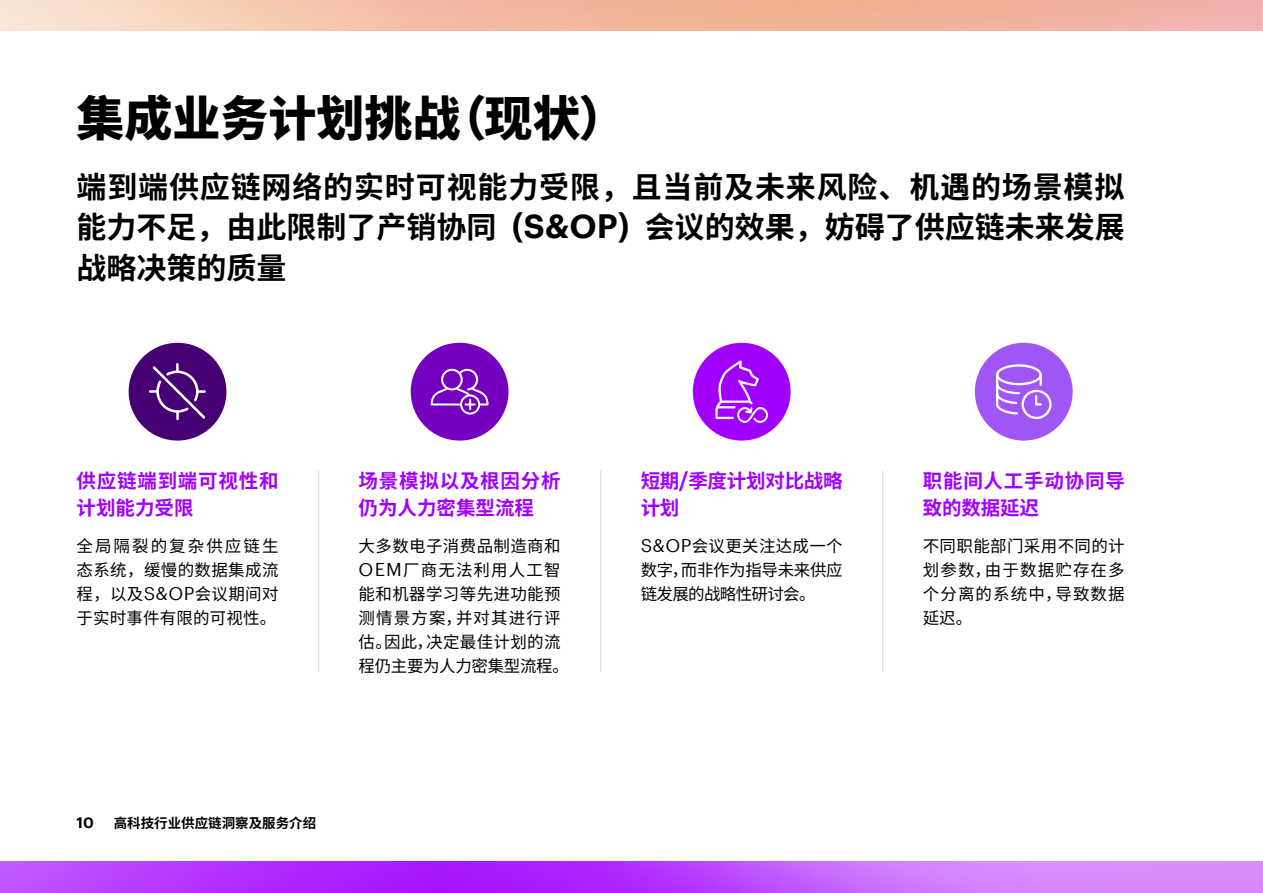
<style>
.page{position:relative;width:1263px;height:893px;background:#fff}
.page>*{position:absolute;margin:0;border:0;box-sizing:border-box;transform-origin:0 0}
.t1{font:800 48px "Source Han Sans SC";color:#000}
.t2{font:700 30px/40.5px "Source Han Sans SC";color:#000;text-align:justify}
.t3{font:700 19.5px/27px "Source Han Sans SC";letter-spacing:.04em;color:#a100ff}
.t4{font:700 19.5px/27px "Source Han Sans SC";letter-spacing:-.01em;color:#a100ff}
.t5{font:16.5px/24px "Source Han Sans SC";letter-spacing:.02em;color:#000;text-align:justify}
.t6{font:600 14.85px "Graphik";color:#000}
.t7{font:700 13.5px "Source Han Sans SC";color:#000}
.s1{font-family:"Graphik";font-weight:600;font-size:33px}
.s2{font-family:"Graphik";font-size:18.15px}
.s3{font-family:"Graphik";font-weight:600;font-size:21.45px}
</style>
<div class="page">
<img style="left:0;top:0;width:1263px;height:893px">
<div style="left:0;top:32px;width:1263px;height:829px;background:#fff"></div>
<div style="left:129px;top:343px;width:97px;height:98px;background:#460073;border-radius:50%"></div>
<div style="left:411px;top:343px;width:97px;height:98px;background:#7500c0;border-radius:50%"></div>
<div style="left:693px;top:343px;width:98px;height:98px;background:#a100ff;border-radius:50%"></div>
<div style="left:975px;top:343px;width:98px;height:98px;background:#a055f5;border-radius:50%"></div>
<hr style="left:318px;top:471px;width:1px;height:201px;background:#d7d7d7">
<hr style="left:600px;top:471px;width:1px;height:201px;background:#d7d7d7">
<hr style="left:882px;top:471px;width:1px;height:201px;background:#d7d7d7">
<svg style="left:431px;top:369px;width:57px;height:46px"></svg>
<svg style="left:715px;top:361px;width:53px;height:62px"></svg>
<svg style="left:996px;top:364px;width:55px;height:55px"></svg>
<svg style="left:149px;top:363px;width:57px;height:57px"></svg>
<h1 class="t1" style="left:77px;top:91px;width:551px">集成业务计划挑战（现状）</h1>
<h2 class="t2" style="left:77px;top:167px;width:1050px">端到端供应链网络的实时可视能力受限，且当前及未来风险、机遇的场景模拟能力不足，由此限制了产销协同 <span class="s1">(S&amp;OP)</span> 会议的效果，妨碍了供应链未来发展战略决策的质量</h2>
<p class="t3" style="left:77px;top:468px;width:204px">供应链端到端可视性和计划能力受限</p>
<p class="t5" style="left:77px;top:534px;width:203px">全局隔裂的复杂供应链生态系统，缓慢的数据集成流程，以及<span class="s2">S&amp;OP</span>会议期间对于实时事件有限的可视性。</p>
<p class="t3" style="left:359px;top:468px;width:204px">场景模拟以及根因分析仍为人力密集型流程</p>
<p class="t5" style="left:359px;top:534px;width:212px;text-align:left">大多数电子消费品制造商和<br><span class="s2">OEM</span>厂商无法利用人工智能和机器学习等先进功能预测情景方案，并对其进行评估。因此，决定最佳计划的流程仍主要为人力密集型流程。</p>
<p class="t6" style="left:77px;top:812px;width:19px">10</p>
<p class="t7" style="left:114px;top:816px;width:204px">高科技行业供应链洞察及服务介绍</p>
<p class="t4" style="left:641px;top:468px;width:203px">短期<span class="s3">/</span>季度计划对比战略计划</p>
<p class="t5" style="left:641px;top:534px;width:204px"><span class="s2">S&amp;OP</span>会议更关注达成一个数字，而非作为指导未来供应链发展的战略性研讨会。</p>
<p class="t3" style="left:923px;top:468px;width:204px">职能间人工手动协同导致的数据延迟</p>
<p class="t5" style="left:923px;top:534px;width:203px">不同职能部门采用不同的计划参数，由于数据贮存在多个分离的系统中，导致数据延迟。</p>
</div>
